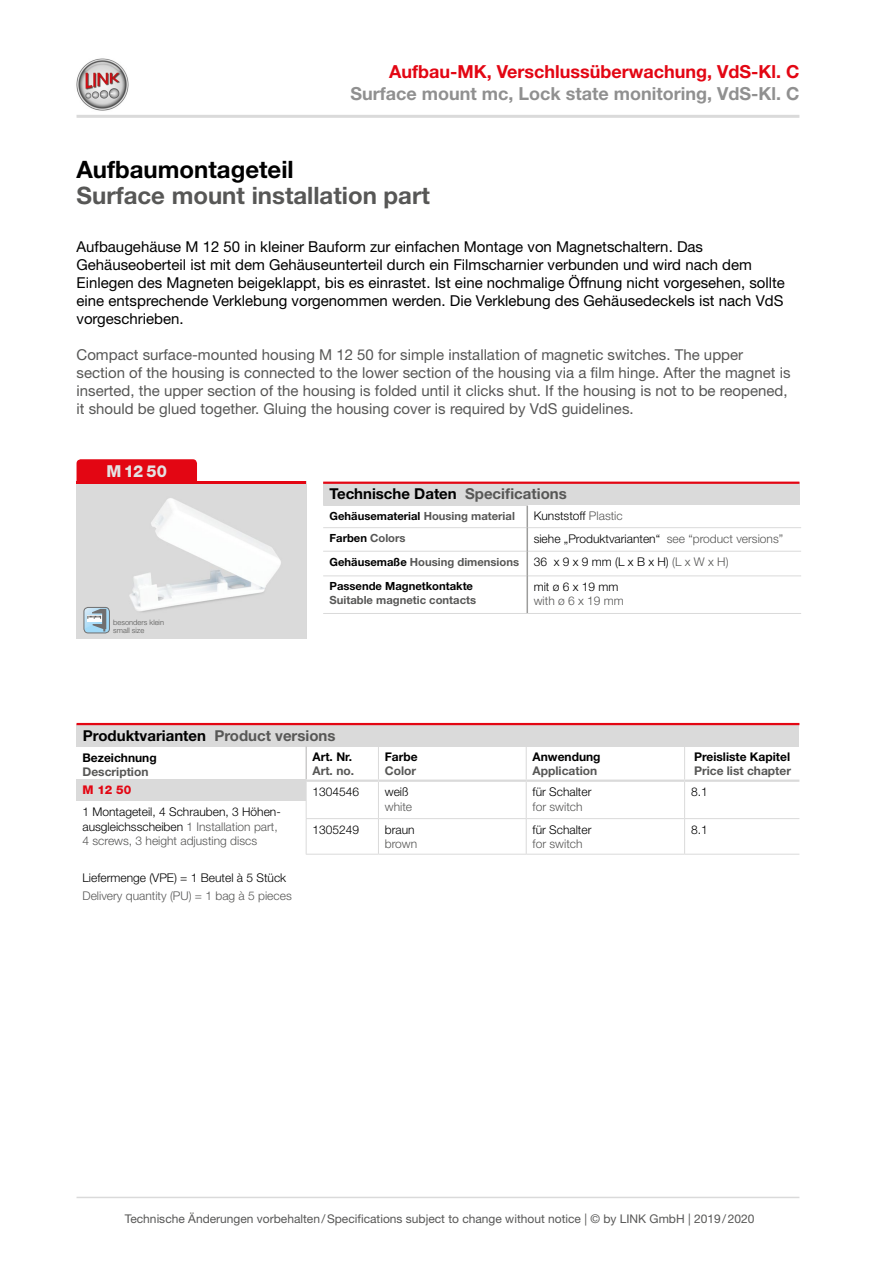
<style>
.page{position:relative;width:893px;height:1263px;background:#fff}
.page>*{position:absolute;margin:0;border:0;box-sizing:border-box;transform-origin:0 0}
.t1{font:700 24px "Helvetica Neue LT Std";color:#575756}
.t2{font:700 24px "Helvetica Neue LT Std";color:#000}
.t3{font:700 18px "Helvetica Neue LT Std";color:#909090}
.t4{font:700 18px "Helvetica Neue LT Std";color:#e30613}
.t5{font:800 16.5px "Helvetica Neue LT Std";color:#e3e3e3}
.t6{font:15px/18px "Helvetica Neue LT Std";color:#000}
.t7{font:15px/18px "Helvetica Neue LT Std";color:#575756}
.t8{font:700 15px "Helvetica Neue LT Std";color:#000}
.t9{font:300 12px/14.2px "Helvetica Neue LT Std";color:#000}
.t10{font:12px "Helvetica Neue LT Std";color:#575756}
.t11{font:300 12px "Helvetica Neue LT Std";color:#575756}
.t12{font:700 12px "Helvetica Neue LT Std";color:#575756}
.t13{font:700 12px "Helvetica Neue LT Std";color:#000}
.t14{font:800 12px "Helvetica Neue LT Std";color:#e30613}
.t15{font:700 11.25px/24.2px "Helvetica Neue LT Std";color:#000}
.t16{font:700 11.25px "Helvetica Neue LT Std";color:#575756}
.t17{font:300 7.5px/7.5px "Helvetica Neue LT Std";color:#575756}
.s1{color:#575756}
.s2{font-weight:300;font-size:12px}
.s3{font-weight:300;font-size:12px;color:#575756}
</style>
<div class="page">
<hr style="left:77px;top:1197px;width:722px;height:1px;background:#dadada">
<hr style="left:77px;top:115px;width:722px;height:3px;background:#dadada">
<img style="left:76px;top:58px;width:53px;height:53px">
<img style="left:77px;top:484px;width:229px;height:155px">
<div style="left:77px;top:459px;width:120px;height:23px;background:#e30613"></div>
<hr style="left:77px;top:482px;width:229px;height:2px;background:#e30613">
<div style="left:84px;top:607px;width:26px;height:26px;border:1px solid #706f6f;border-radius:4px"></div>
<svg style="left:84px;top:607px;width:26px;height:24px"></svg>
<div style="left:323px;top:483px;width:476px;height:22px;background:#dadada"></div>
<hr style="left:323px;top:482px;width:476px;height:2px;background:#e30613">
<hr style="left:323px;top:527px;width:203px;height:1px;background:#dadada">
<hr style="left:323px;top:551px;width:203px;height:1px;background:#dadada">
<hr style="left:323px;top:575px;width:203px;height:1px;background:#dadada">
<hr style="left:323px;top:613px;width:204px;height:1px;background:#dadada">
<hr style="left:528px;top:527px;width:273px;height:1px;background:#dadada">
<hr style="left:528px;top:551px;width:273px;height:1px;background:#dadada">
<hr style="left:528px;top:575px;width:273px;height:1px;background:#dadada">
<hr style="left:527px;top:613px;width:274px;height:1px;background:#dadada">
<hr style="left:323px;top:505px;width:205px;height:1px;background:#dadada">
<hr style="left:526px;top:506px;width:2px;height:22px;background:#9d9d9c">
<hr style="left:526px;top:528px;width:2px;height:23px;background:#9d9d9c">
<hr style="left:526px;top:551px;width:2px;height:25px;background:#9d9d9c">
<hr style="left:526px;top:576px;width:2px;height:37px;background:#9d9d9c">
<div style="left:77px;top:724px;width:722px;height:23px;background:#dadada"></div>
<hr style="left:77px;top:723px;width:722px;height:2px;background:#e30613">
<hr style="left:526px;top:782px;width:1px;height:36px;background:#dadada">
<hr style="left:526px;top:819px;width:1px;height:35px;background:#dadada">
<hr style="left:306px;top:818px;width:72px;height:1px;background:#dadada">
<hr style="left:378px;top:818px;width:148px;height:1px;background:#dadada">
<hr style="left:526px;top:818px;width:159px;height:1px;background:#dadada">
<hr style="left:685px;top:818px;width:114px;height:1px;background:#dadada">
<hr style="left:378px;top:747px;width:1px;height:32px;background:#dadada">
<hr style="left:526px;top:747px;width:1px;height:32px;background:#dadada">
<hr style="left:684px;top:747px;width:1px;height:32px;background:#dadada">
<hr style="left:306px;top:782px;width:1px;height:36px;background:#dadada">
<hr style="left:306px;top:819px;width:1px;height:35px;background:#dadada">
<hr style="left:306px;top:854px;width:72px;height:1px;background:#dadada">
<hr style="left:378px;top:782px;width:1px;height:36px;background:#dadada">
<hr style="left:378px;top:819px;width:1px;height:35px;background:#dadada">
<hr style="left:378px;top:854px;width:148px;height:1px;background:#dadada">
<hr style="left:526px;top:854px;width:159px;height:1px;background:#dadada">
<hr style="left:684px;top:782px;width:1px;height:36px;background:#dadada">
<hr style="left:684px;top:819px;width:1px;height:35px;background:#dadada">
<hr style="left:685px;top:854px;width:114px;height:1px;background:#dadada">
<hr style="left:306px;top:747px;width:1px;height:32px;background:#b3b2b2">
<hr style="left:306px;top:779px;width:72px;height:3px;background:#dadada">
<hr style="left:378px;top:779px;width:148px;height:3px;background:#dadada">
<hr style="left:526px;top:779px;width:159px;height:3px;background:#dadada">
<hr style="left:685px;top:779px;width:114px;height:3px;background:#dadada">
<div style="left:77px;top:779px;width:229px;height:22px;background:#dadada"></div>
<p class="t4" style="left:389px;top:60px;width:412px">Aufbau-MK, Verschlussüberwachung, VdS-Kl. C</p>
<p class="t3" style="left:350px;top:82px;width:450px">Surface mount mc, Lock state monitoring, VdS-Kl. C</p>
<h1 class="t2" style="left:77px;top:154px;width:219px">Aufbaumontageteil</h1>
<h1 class="t1" style="left:77px;top:181px;width:355px">Surface mount installation part</h1>
<p class="t6" style="left:77px;top:237px;width:710px">Aufbaugehäuse M 12 50 in kleiner Bauform zur einfachen Montage von Magnetschaltern. Das Gehäuseoberteil ist mit dem Gehäuseunterteil durch ein Filmscharnier verbunden und wird nach dem Einlegen des Magneten beigeklappt, bis es einrastet. Ist eine nochmalige Öffnung nicht vorgesehen, sollte eine entsprechende Verklebung vorgenommen werden. Die Verklebung des Gehäusedeckels ist nach VdS vorgeschrieben.</p>
<p class="t7" style="left:77px;top:345px;width:716px">Compact surface-mounted housing M 12 50 for simple installation of magnetic switches. The upper section of the housing is connected to the lower section of the housing via a film hinge. After the magnet is inserted, the upper section of the housing is folded until it clicks shut. If the housing is not to be reopened, it should be glued together. Gluing the housing cover is required by VdS guidelines.</p>
<p class="t5" style="left:107px;top:461px;width:62px">M12 50</p>
<p class="t17" style="left:113px;top:618px;width:52px">besonders klein small size</p>
<p class="t8" style="left:330px;top:485px;width:239px">Technische Daten <span class="s1">Specifications</span></p>
<p class="t15" style="left:330px;top:503px;width:187px">Gehäusematerial <span class="s1">Housing material</span></p>
<p class="t9" style="left:534px;top:509px;width:91px">Kunststoff <span class="s1">Plastic</span></p>
<p class="t15" style="left:330px;top:526px;width:78px">Farben <span class="s1">Colors</span></p>
<p class="t9" style="left:534px;top:531px;width:251px">siehe „Produktvarianten“ <span class="s1">see “product versions”</span></p>
<p class="t15" style="left:330px;top:550px;width:401px">Gehäusemaße <span class="s1">Housing dimensions</span> <span class="s2">36 x 9 x 9 mm (L x B x H)</span> <span class="s3">(L x W x H)<br></span>Passende Magnetkontakte</p>
<p class="t16" style="left:330px;top:593px;width:148px">Suitable magnetic contacts</p>
<p class="t9" style="left:534px;top:579px;width:86px">mit ø 6 x 19 mm</p>
<p class="t11" style="left:534px;top:593px;width:92px">with ø 6 x 19 mm</p>
<p class="t8" style="left:83px;top:726px;width:254px">Produktvarianten <span class="s1">Product versions</span></p>
<p class="t13" style="left:313px;top:749px;width:41px">Art. Nr.</p>
<p class="t12" style="left:313px;top:764px;width:43px">Art. no.</p>
<p class="t13" style="left:82px;top:750px;width:76px">Bezeichnung</p>
<p class="t12" style="left:82px;top:764px;width:67px">Description</p>
<p class="t13" style="left:385px;top:749px;width:34px">Farbe</p>
<p class="t12" style="left:385px;top:764px;width:33px">Color</p>
<p class="t13" style="left:533px;top:749px;width:70px">Anwendung</p>
<p class="t12" style="left:533px;top:764px;width:66px">Application</p>
<p class="t13" style="left:694px;top:749px;width:98px">Preisliste Kapitel</p>
<p class="t12" style="left:694px;top:764px;width:99px">Price list chapter</p>
<p class="t14" style="left:82px;top:783px;width:50px">M 12 50</p>
<p class="t9" style="left:82px;top:805px;width:200px">1 Montageteil, 4 Schrauben, 3 Höhen&shy;ausgleichsscheiben <span class="s1">1 Installation part,<br>4 screws, 3 height adjusting discs</span></p>
<p class="t9" style="left:313px;top:785px;width:48px">1304546</p>
<p class="t9" style="left:385px;top:785px;width:25px">weiß</p>
<p class="t11" style="left:385px;top:799px;width:29px">white</p>
<p class="t9" style="left:313px;top:822px;width:48px">1305249</p>
<p class="t9" style="left:385px;top:822px;width:31px">braun</p>
<p class="t11" style="left:385px;top:836px;width:34px">brown</p>
<p class="t9" style="left:533px;top:785px;width:60px">für Schalter</p>
<p class="t11" style="left:533px;top:799px;width:52px">for switch</p>
<p class="t9" style="left:533px;top:822px;width:60px">für Schalter</p>
<p class="t11" style="left:533px;top:836px;width:52px">for switch</p>
<p class="t9" style="left:691px;top:785px;width:18px">8.1</p>
<p class="t9" style="left:691px;top:822px;width:18px">8.1</p>
<p class="t9" style="left:82px;top:870px;width:205px">Liefermenge (VPE) = 1 Beutel à 5 Stück</p>
<p class="t11" style="left:82px;top:888px;width:211px">Delivery quantity (PU) = 1 bag à 5 pieces</p>
<p class="t10" style="left:125px;top:1211px;width:631px">Technische Änderungen vorbehalten/Specifications subject to change without notice | © by LINK GmbH | 2019/2020</p>
</div>
